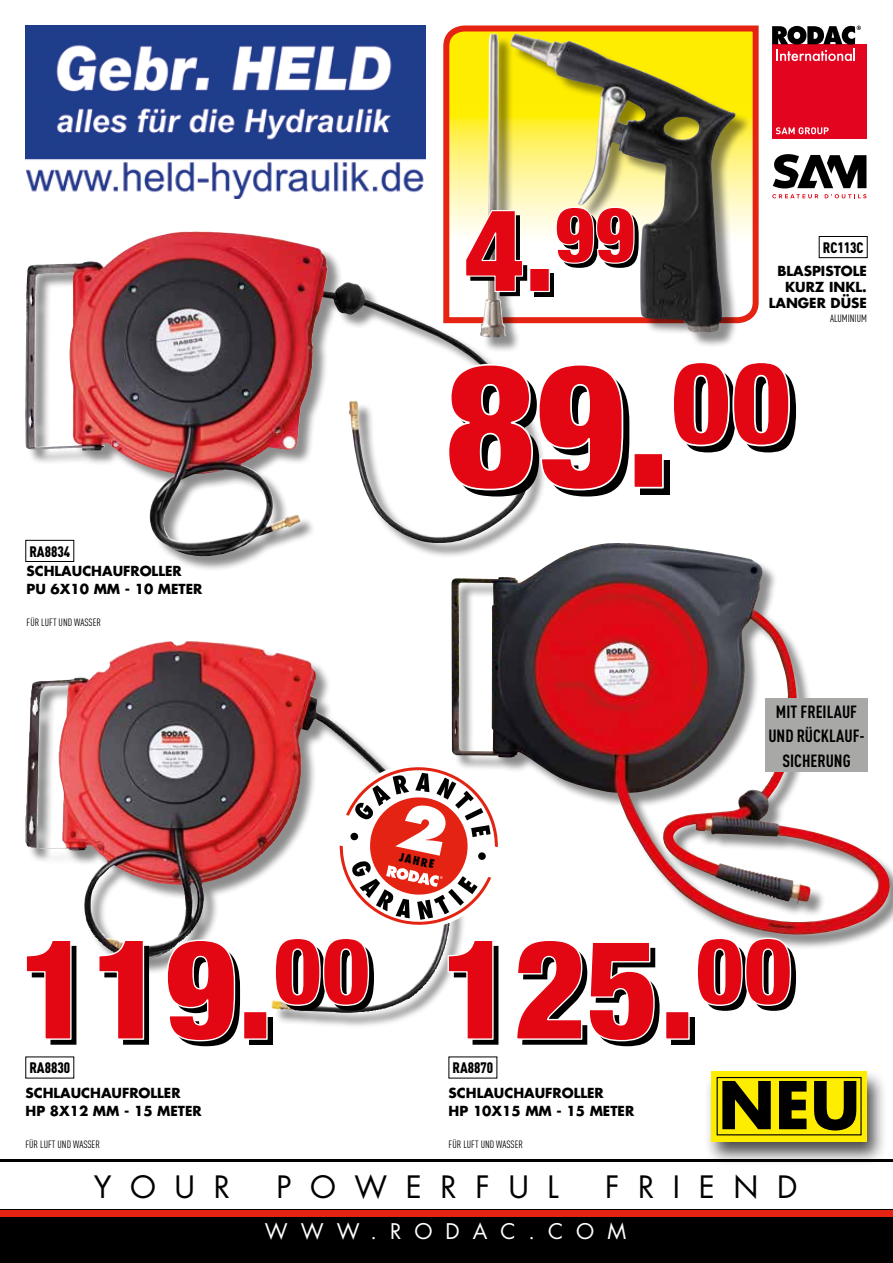
<style>
.page{position:relative;width:893px;height:1263px;background:#fff}
.page>*{position:absolute;margin:0;border:0;box-sizing:border-box;transform-origin:0 0}
.t1{font:30px "Futura";letter-spacing:.62em;color:#000}
.t2{font:21px "Futura";letter-spacing:.62em;color:#fff}
.t3{font:700 17.55px/24.3px "DIN Cond";color:#000;text-align:center}
.t4{font:900 15px "DIN Cond";color:#000}
.t5{font:700 13.5px/18px "Futura";color:#000}
.t6{font:800 condensed 11.4px "Futura";color:#000}
.t7{font:10.5px "DIN Cond";color:#000}
</style>
<div class="page">
<div style="left:28px;top:643px;width:439px;height:386px;background:#000;opacity:.45"></div>
<img style="left:25px;top:641px;width:161px;height:233px">
<div style="left:0;top:1210px;width:893px;height:53px;background:#000"></div>
<div style="left:0;top:1210px;width:893px;height:6px;background:#e42313"></div>
<hr style="left:0;top:1160px;width:893px;height:2px;background:#000">
<svg style="left:772px;top:194px;width:46px;height:4px"></svg>
<svg style="left:825px;top:194px;width:41px;height:4px"></svg>
<svg style="left:773px;top:154px;width:93px;height:34px"></svg>
<div style="left:772px;top:45px;width:94px;height:94px;background:#e30520"></div>
<svg style="left:776px;top:127px;width:53px;height:7px"></svg>
<svg style="left:772px;top:26px;width:89px;height:35px"></svg>
<svg style="left:443px;top:25px;width:316px;height:294px;background:#f4a33b"></svg>
<img style="left:26px;top:26px;width:400px;height:173px">
<img style="left:452px;top:543px;width:441px;height:394px">
<div style="left:27px;top:233px;width:520px;height:339px;background:#000;opacity:.45"></div>
<img style="left:25px;top:232px;width:206px;height:324px">
<div style="left:703px;top:1068px;width:184px;height:99px;background:#000;opacity:.7"></div>
<div style="left:711px;top:1071px;width:156px;height:71px;background:#ffed00"></div>
<div style="left:717px;top:1077px;width:145px;height:58px;border:1px solid #000"></div>
<svg style="left:722px;top:1081px;width:134px;height:49px"></svg>
<div style="left:765px;top:699px;width:102px;height:73px;background:#a8a8a7"></div>
<div style="left:641px;top:460px;width:29px;height:35px;background:#000"></div>
<svg style="left:448px;top:363px;width:181px;height:133px"></svg>
<div style="left:633px;top:452px;width:31px;height:36px;background:#e30613;border:2px solid #fff"></div>
<svg style="left:674px;top:363px;width:122px;height:89px"></svg>
<div style="left:249px;top:1017px;width:24px;height:28px;background:#000"></div>
<svg style="left:26px;top:939px;width:50px;height:106px"></svg>
<svg style="left:97px;top:939px;width:52px;height:106px"></svg>
<svg style="left:166px;top:939px;width:74px;height:107px"></svg>
<div style="left:243px;top:1011px;width:25px;height:29px;background:#e30613;border:1px solid #fff"></div>
<div style="left:671px;top:1017px;width:24px;height:28px;background:#000"></div>
<svg style="left:517px;top:941px;width:143px;height:105px"></svg>
<div style="left:665px;top:1011px;width:25px;height:29px;background:#e30613;border:1px solid #fff"></div>
<svg style="left:697px;top:938px;width:99px;height:73px"></svg>
<svg style="left:274px;top:757px;width:234px;height:288px"></svg>
<div style="left:482px;top:36px;width:269px;height:318px;background:#000;opacity:.45"></div>
<img style="left:509px;top:34px;width:227px;height:299px">
<div style="left:26px;top:540px;width:48px;height:21px;background:#fff"></div>
<div style="left:26px;top:540px;width:48px;height:22px;border:1px solid #000"></div>
<div style="left:819px;top:236px;width:48px;height:22px;border:1px solid #000"></div>
<div style="left:534px;top:273px;width:20px;height:23px;background:#000"></div>
<svg style="left:465px;top:209px;width:62px;height:87px"></svg>
<div style="left:530px;top:268px;width:19px;height:23px;background:#e30613"></div>
<div style="left:529px;top:268px;width:21px;height:24px;border:1px solid #fff"></div>
<svg style="left:555px;top:207px;width:84px;height:61px;background:#c54c51"></svg>
<p class="t4" style="left:823px;top:238px;width:42px">RC113C</p>
<p class="t4" style="left:29px;top:542px;width:42px">RA8834</p>
<p class="t5" style="left:27px;top:562px;width:177px">SCHLAUCHAUFROLLER<br>PU 6X10 MM - 10 METER</p>
<p class="t7" style="left:27px;top:616px;width:76px">FÜR LUFT UND WASSER</p>
<p class="t4" style="left:29px;top:1059px;width:42px">RA8830</p>
<p class="t5" style="left:26px;top:1084px;width:178px">SCHLAUCHAUFROLLER<br>HP 8X12 MM - 15 METER</p>
<p class="t7" style="left:26px;top:1138px;width:76px">FÜR LUFT UND WASSER</p>
<p class="t5" style="left:769px;top:262px;width:100px;line-height:16.2px;text-align:right">BLASPISTOLE<br>KURZ INKL.<br>LANGER DÜSE</p>
<p class="t7" style="left:830px;top:312px;width:38px">ALUMINIUM</p>
<p class="t6" style="left:401px;top:849px;width:37px;rotate:12deg">JAHRE</p>
<p class="t4" style="left:452px;top:1059px;width:42px">RA8870</p>
<p class="t5" style="left:449px;top:1084px;width:187px">SCHLAUCHAUFROLLER<br>HP 10X15 MM - 15 METER</p>
<p class="t7" style="left:449px;top:1138px;width:76px">FÜR LUFT UND WASSER</p>
<p class="t3" style="left:768px;top:699px;width:98px">MIT FREILAUF<br>UND RÜCKLAUF-<br>SICHERUNG</p>
<h1 class="t1" style="left:94px;top:1166px;width:138px">YOUR</h1>
<h1 class="t1" style="left:276px;top:1166px;width:284px">POWERFUL</h1>
<h1 class="t1" style="left:605px;top:1166px;width:194px">FRIEND</h1>
<h2 class="t2" style="left:265px;top:1217px;width:363px">WWW.RODAC.COM</h2>
</div>
